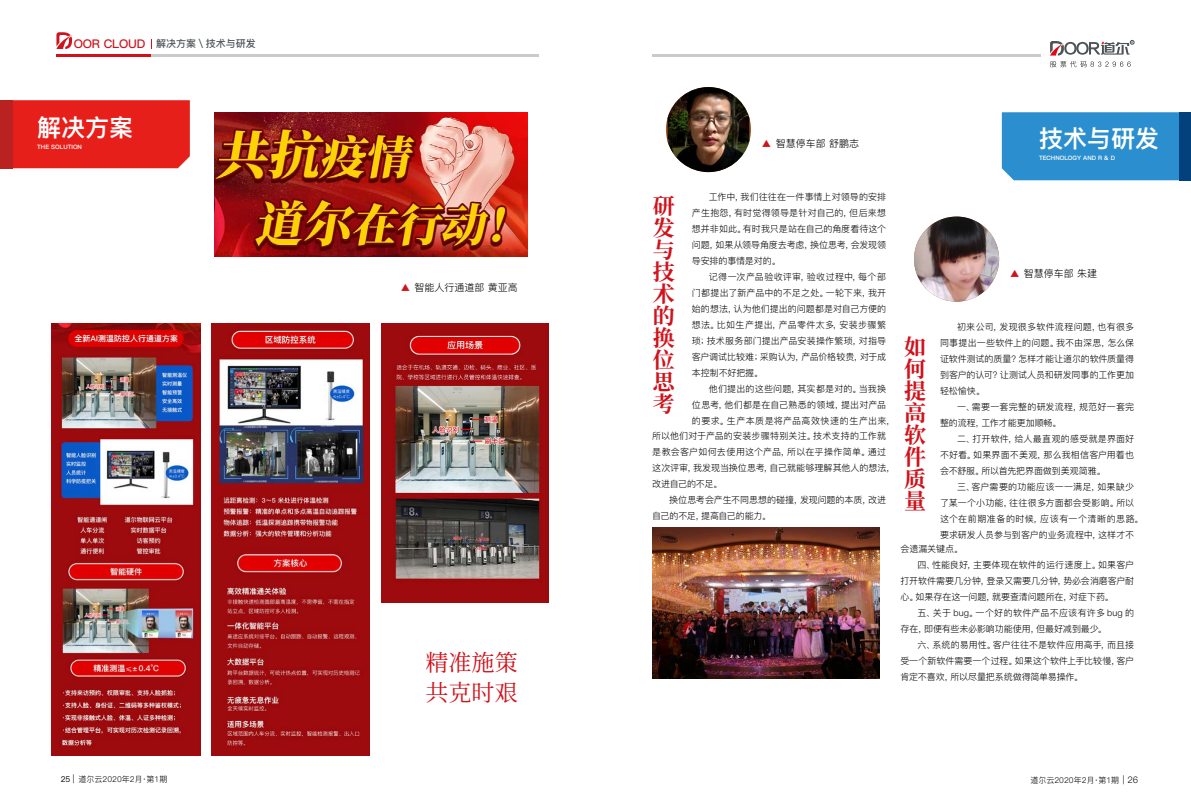
<style>
.page{position:relative;width:1191px;height:808px;background:#fff}
.page>*{position:absolute;margin:0;border:0;box-sizing:border-box;transform-origin:0 0}
.t1{font:24px "Ping Fang SC Heavy";color:#fff}
.t2{font:23px/30px "Source Han Serif CN";color:#d0121b}
.t3{font:700 22px/22px "Source Han Serif CN";color:#d0121b;text-align:justify}
.t4{font:12px "Ping Fang SC Bold";letter-spacing:-.02em;color:#d0121b}
.t5{font:10px "Ping Fang SC Regular";color:#000}
.t6{font:10px "Ping Fang SC Bold";color:#4e5357}
.t7{font:9px/16px "Ping Fang SC Regular";letter-spacing:.005em;color:#000;text-align:justify}
.t8{font:9px/16px "Ping Fang SC Regular";letter-spacing:.025em;color:#000}
.t9{font:9px/16px "Ping Fang SC Regular";letter-spacing:.03em;color:#000}
.t10{font:9px/16px "Ping Fang SC Regular";letter-spacing:-.015em;color:#000}
.t11{font:9px "Ping Fang SC Regular";letter-spacing:-.02em;color:#000}
.t12{font:8px "Ping Fang SC Regular";color:#000}
.t13{font:6px "Ping Fang SC Heavy";color:#fff}
.s1{color:#d0121b}
.s2{font-family:"Ping Fang SC Medium"}
.s3{font-size:9px}
</style>
<div class="page">
<svg style="left:56px;top:32px;width:16px;height:17px"></svg>
<hr style="left:56px;top:54px;width:95px;height:3px;background:#d0121b">
<hr style="left:151px;top:54px;width:388px;height:3px;background:#c9caca">
<hr style="left:652px;top:54px;width:388px;height:3px;background:#c9caca">
<svg style="left:1050px;top:40px;width:84px;height:27px"></svg>
<div style="left:12px;top:100px;width:178px;height:68px;background:#e71f1a"></div>
<div style="left:0;top:100px;width:12px;height:68px;background:#ba2221"></div>
<div style="left:1001px;top:112px;width:178px;height:68px;background:#2b8fcf"></div>
<img style="left:667px;top:87px;width:82px;height:85px">
<img style="left:914px;top:217px;width:85px;height:85px;border-radius:43px">
<div style="left:1179px;top:112px;width:12px;height:68px;background:#03417c"></div>
<img style="left:652px;top:527px;width:227px;height:151px">
<img style="left:214px;top:113px;width:314px;height:144px">
<img style="left:51px;top:323px;width:149px;height:432px">
<img style="left:211px;top:323px;width:158px;height:432px">
<img style="left:381px;top:323px;width:167px;height:280px">
<h3 class="t4" style="left:74px;top:37px;width:73px">OOR CLOUD</h3>
<p class="t6" style="left:156px;top:38px;width:101px">解决方案 \ 技术与研发</p>
<h1 class="t1" style="left:37px;top:113px;width:97px">解决方案</h1>
<p class="t13" style="left:37px;top:143px;width:46px">THE SOLUTION</p>
<p class="t5" style="left:400px;top:282px;width:119px"><span class="s1">▲</span> 智能人行通道部黄亚高</p>
<h2 class="t2" style="left:425px;top:648px;width:93px">精准施策共克时艰</h2>
<p class="t5" style="left:761px;top:138px;width:99px"><span class="s1">▲</span> 智慧停车部舒鹏志</p>
<h1 class="t1" style="left:1039px;top:124px;width:121px">技术与研发</h1>
<p class="t13" style="left:1039px;top:154px;width:78px">TECHNOLOGY AND R &amp; D</p>
<h3 class="t3" style="left:653px;top:195px;width:25px;text-align:left">研发与技术的换位思考</h3>
<p class="t7" style="left:692px;top:189px;width:196px;text-indent:17px">工作中，我们往往在一件事情上对领导的安排产生抱怨，有时觉得领导是针对自己的，但后来想想并非如此。有时我只是站在自己的角度看待这个问题，如果从领导角度去考虑，换位思考，会发现领导安排的事情是对的。</p>
<p class="t7" style="left:692px;top:269px;width:196px;text-indent:17px">记得一次产品验收评审，验收过程中，每个部门都提出了新产品中的不足之处。一轮下来，我开始的想法，认为他们提出的问题都是对自己方便的想法。比如生产提出，产品零件太多，安装步骤繁琐；技术服务部门提出产品安装操作繁琐，对指导客户调试比较难；采购认为，产品价格较贵，对于成本控制不好把握。</p>
<p class="t9" style="left:692px;top:381px;width:205px;text-indent:17px">他们提出的这些问题，其实都是对的。当我换位思考，他们都是在自己熟悉的领域，提出对产品的要求。生产本质是将产品高效快速的生产出来，</p>
<p class="t7" style="left:652px;top:428px;width:244px;text-align:left">所以他们对于产品的安装步骤特别关注。技术支持的工作就是教会客户如何去使用这个产品，所以在乎操作简单。通过这次评审，我发现当换位思考，自己就能够理解其他人的想法，改进自己的不足。</p>
<p class="t10" style="left:652px;top:492px;width:235px;text-indent:17px">换位思考会产生不同思想的碰撞，发现问题的本质，改进自己的不足，提高自己的能力。</p>
<p class="t5" style="left:1009px;top:267px;width:89px"><span class="s1">▲</span> 智慧停车部朱建</p>
<h3 class="t3" style="left:904px;top:336px;width:23px">如何提高软件质量</h3>
<p class="t7" style="left:940px;top:318px;width:196px;text-indent:17px">初来公司，发现很多软件流程问题，也有很多同事提出一些软件上的问题。我不由深思，怎么保证软件测试的质量？怎样才能让道尔的软件质量得到客户的认可？让测试人员和研发同事的工作更加轻松愉快。</p>
<p class="t7" style="left:940px;top:398px;width:196px;text-indent:17px">一、需要一套完整的研发流程，规范好一套完整的流程，工作才能更加顺畅。</p>
<p class="t7" style="left:940px;top:430px;width:196px;text-indent:17px">二、打开软件，给人最直观的感受就是界面好不好看。如果界面不美观，那么我相信客户用着也会不舒服。所以首先把界面做到美观简雅。</p>
<p class="t8" style="left:940px;top:478px;width:205px;text-indent:17px">三、客户需要的功能应该一一满足，如果缺少了某一个小功能，往往很多方面都会受影响。所以这个在前期准备的时候，应该有一个清晰的思路。要求研发人员参与到客户的业务流程中，这样才不</p>
<p class="t7" style="left:900px;top:541px;width:64px">会遗漏关键点。</p>
<p class="t7" style="left:917px;top:557px;width:218px">四、性能良好，主要体现在软件的运行速度上。如果客户</p>
<p class="t7" style="left:900px;top:573px;width:235px">打开软件需要几分钟，登录又需要几分钟，势必会消磨客户耐</p>
<p class="t7" style="left:900px;top:589px;width:215px">心。如果存在这一问题，就要查清问题所在，对症下药。</p>
<p class="t8" style="left:917px;top:605px;width:218px">五、关于 bug。一个好的软件产品不应该有许多 bug 的</p>
<p class="t7" style="left:900px;top:621px;width:208px">存在，即便有些未必影响功能使用，但最好减到最少。</p>
<p class="t7" style="left:917px;top:637px;width:218px">六、系统的易用性。客户往往不是软件应用高手，而且接</p>
<p class="t7" style="left:900px;top:653px;width:235px">受一个新软件需要一个过程。如果这个软件上手比较慢，客户</p>
<p class="t11" style="left:900px;top:671px;width:184px">肯定不喜欢，所以尽量把系统做得简单易操作。</p>
<p class="t12" style="left:61px;top:775px;width:108px"><span class="s2">25</span> <span class="s3">|</span> 道尔云2020年2月·第1期</p>
<p class="t12" style="left:1030px;top:775px;width:109px">道尔云2020年2月·第1期 <span class="s3">| 26</span></p>
</div>
